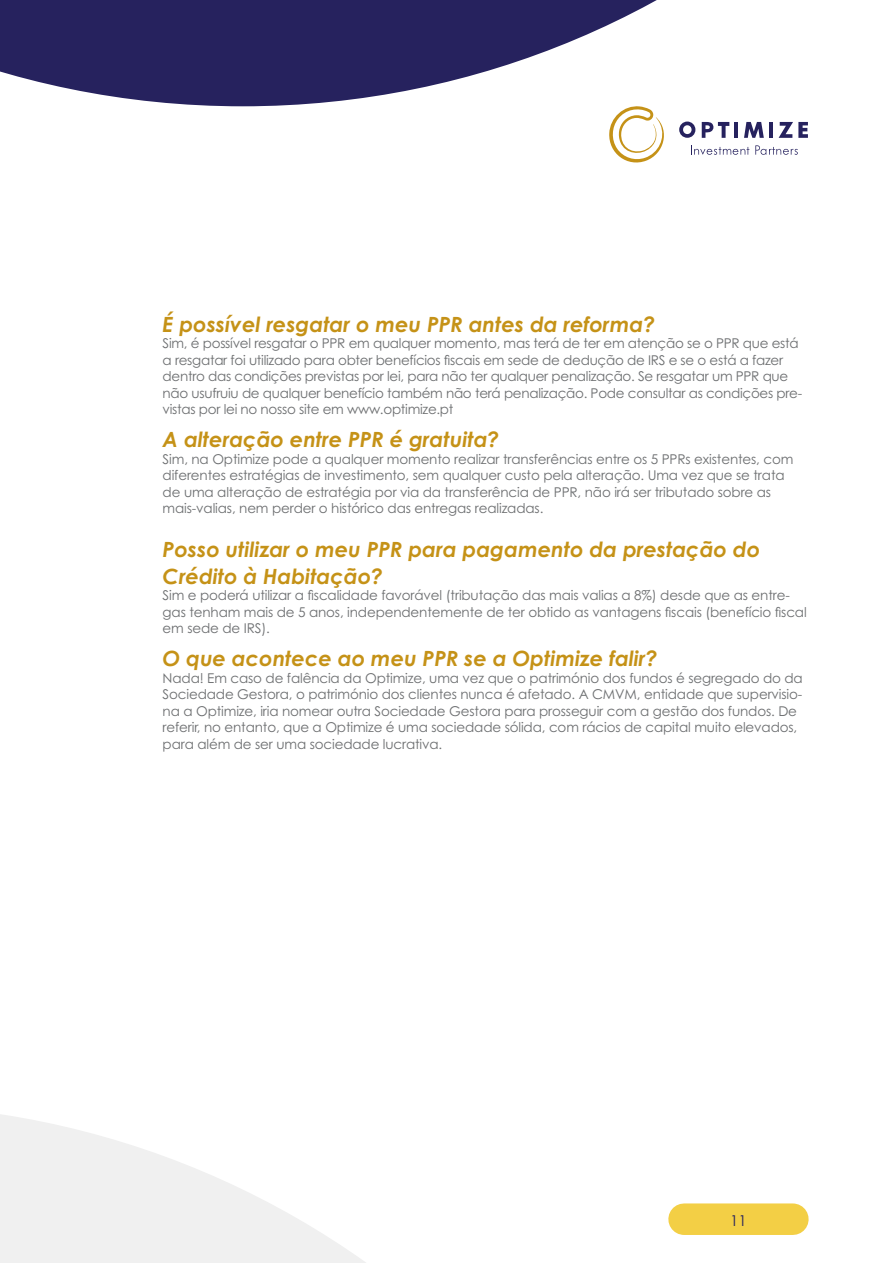
<style>
.page{position:relative;width:893px;height:1263px;background:#fff}
.page>*{position:absolute;margin:0;border:0;box-sizing:border-box;transform-origin:0 0}
.t1{font:italic 700 21px/27px "Century Gothic Pro";color:#c59217}
.t2{font:15px "Century Gothic Pro";color:#26225e}
.t3{font:13.5px/16.5px "Century Gothic Pro";letter-spacing:-.01em;color:#6c6e70}
</style>
<div class="page">
<svg style="left:0;top:1114px;width:684px;height:149px"></svg>
<div style="left:684px;top:1203px;width:109px;height:32px;background:#f3cf45"></div>
<svg style="left:0;top:0;width:657px;height:106px;fill:#26225e"></svg>
<svg style="left:691px;top:145px;width:58px;height:10px"></svg>
<svg style="left:755px;top:145px;width:43px;height:10px"></svg>
<svg style="left:679px;top:122px;width:16px;height:16px"></svg>
<svg style="left:702px;top:122px;width:27px;height:16px"></svg>
<hr style="left:734px;top:122px;width:4px;height:16px;background:#26225e">
<svg style="left:744px;top:122px;width:20px;height:16px"></svg>
<hr style="left:769px;top:122px;width:4px;height:16px;background:#26225e">
<svg style="left:779px;top:122px;width:29px;height:16px"></svg>
<svg style="left:608px;top:105px;width:56px;height:58px"></svg>
<h1 class="t1" style="left:163px;top:310px;width:494px">É possível resgatar o meu PPR antes da reforma?</h1>
<p class="t3" style="left:163px;top:335px;width:641px">Sim, é possível resgatar o PPR em qualquer momento, mas terá de ter em atenção se o PPR que está a resgatar foi utilizado para obter benefícios fiscais em sede de dedução de IRS e se o está a fazer dentro das condições previstas por lei, para não ter qualquer penalização. Se resgatar um PPR que não usufruiu de qualquer benefício também não terá penalização. Pode consultar as condições pre&shy;vistas por lei no nosso site em www.optimize.pt</p>
<h1 class="t1" style="left:163px;top:426px;width:338px">A alteração entre PPR é gratuita?</h1>
<p class="t3" style="left:163px;top:450px;width:632px">Sim, na Optimize pode a qualquer momento realizar transferências entre os 5 PPRs existentes, com diferentes estratégias de investimento, sem qualquer custo pela alteração. Uma vez que se trata de uma alteração de estratégia por via da transferência de PPR, não irá ser tributado sobre as mais-valias, nem perder o histórico das entregas realizadas.</p>
<h1 class="t1" style="left:163px;top:535px;width:599px">Posso utilizar o meu PPR para pagamento da prestação do<br>Crédito à Habitação?</h1>
<p class="t3" style="left:163px;top:587px;width:646px">Sim e poderá utilizar a fiscalidade favorável (tributação das mais valias a 8%) desde que as entre&shy;gas tenham mais de 5 anos, independentemente de ter obtido as vantagens fiscais (benefício fiscal em sede de IRS).</p>
<h1 class="t1" style="left:163px;top:645px;width:496px">O que acontece ao meu PPR se a Optimize falir?</h1>
<p class="t3" style="left:163px;top:669px;width:642px">Nada! Em caso de falência da Optimize, uma vez que o património dos fundos é segregado do da Sociedade Gestora, o património dos clientes nunca é afetado. A CMVM, entidade que supervisio&shy;na a Optimize, iria nomear outra Sociedade Gestora para prosseguir com a gestão dos fundos. De referir, no entanto, que a Optimize é uma sociedade sólida, com rácios de capital muito elevados, para além de ser uma sociedade lucrativa.</p>
<p class="t2" style="left:730px;top:1211px;width:18px">11</p>
</div>
